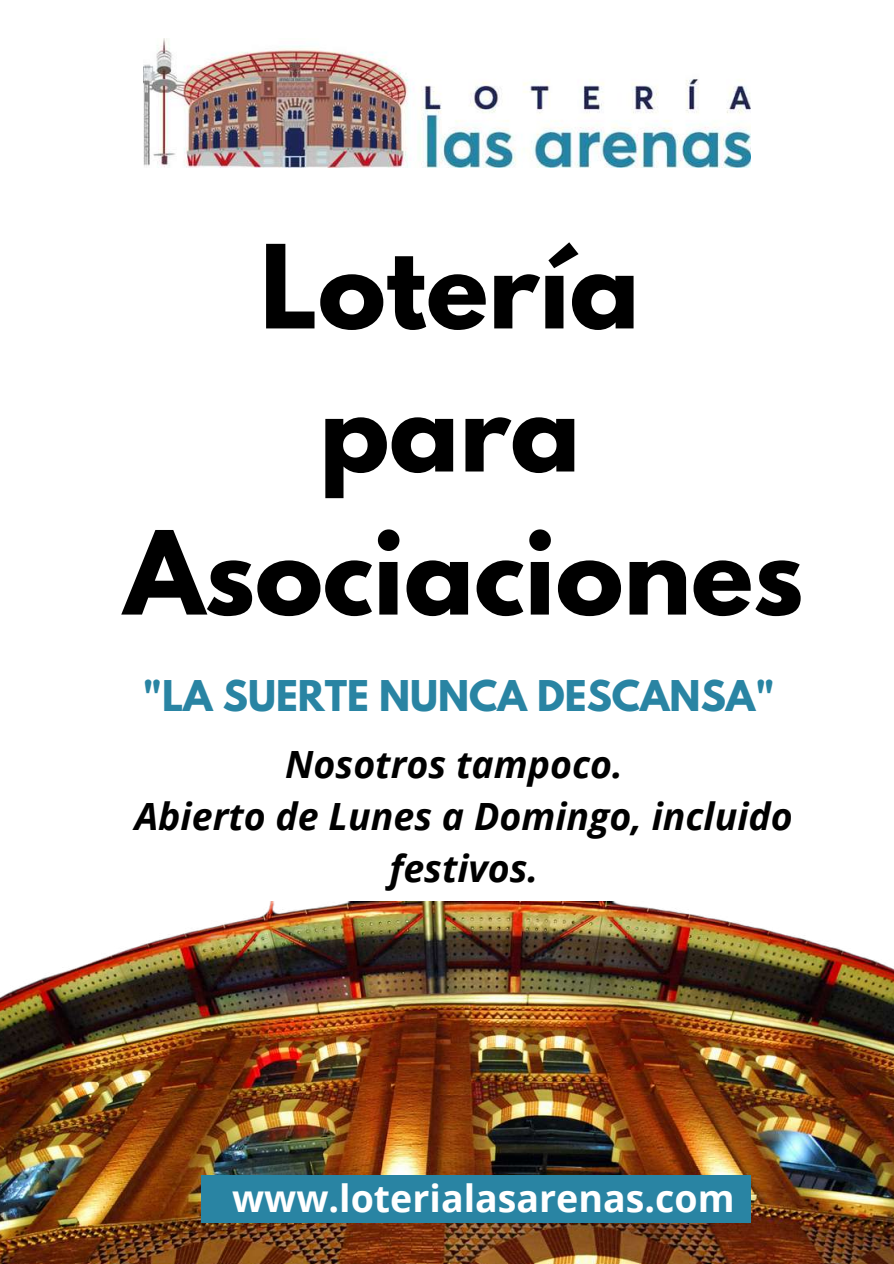
<style>
.page{position:relative;width:894px;height:1264px;background:#fff}
.page>*{position:absolute;margin:0;border:0;box-sizing:border-box;transform-origin:0 0}
.t1{font:700 102.45px/142.9px "League Spartan";color:#000;text-align:center}
.t2{font:italic 700 37.5px/51.8px "Open Sans";color:#000;text-align:center}
.t3{font:700 37.5px "Open Sans";color:#fff}
.t4{font:700 37.5px "League Spartan";color:#2984a3}
</style>
<div class="page">
<img style="left:0;top:901px;width:893px;height:362px">
<img style="left:143px;top:39px;width:607px;height:128px">
<div style="left:201px;top:1175px;width:549px;height:47px;background:#2984a3"></div>
<h1 class="t1" style="left:124px;top:229px;width:680px">Lotería<br>para<br>Asociaciones</h1>
<p class="t4" style="left:143px;top:677px;width:633px">"LA SUERTE NUNCA DESCANSA"</p>
<p class="t2" style="left:135px;top:737px;width:659px">Nosotros tampoco.<br>Abierto de Lunes a Domingo, incluido festivos.</p>
<p class="t3" style="left:232px;top:1171px;width:504px">www.loterialasarenas.com</p>
</div>
